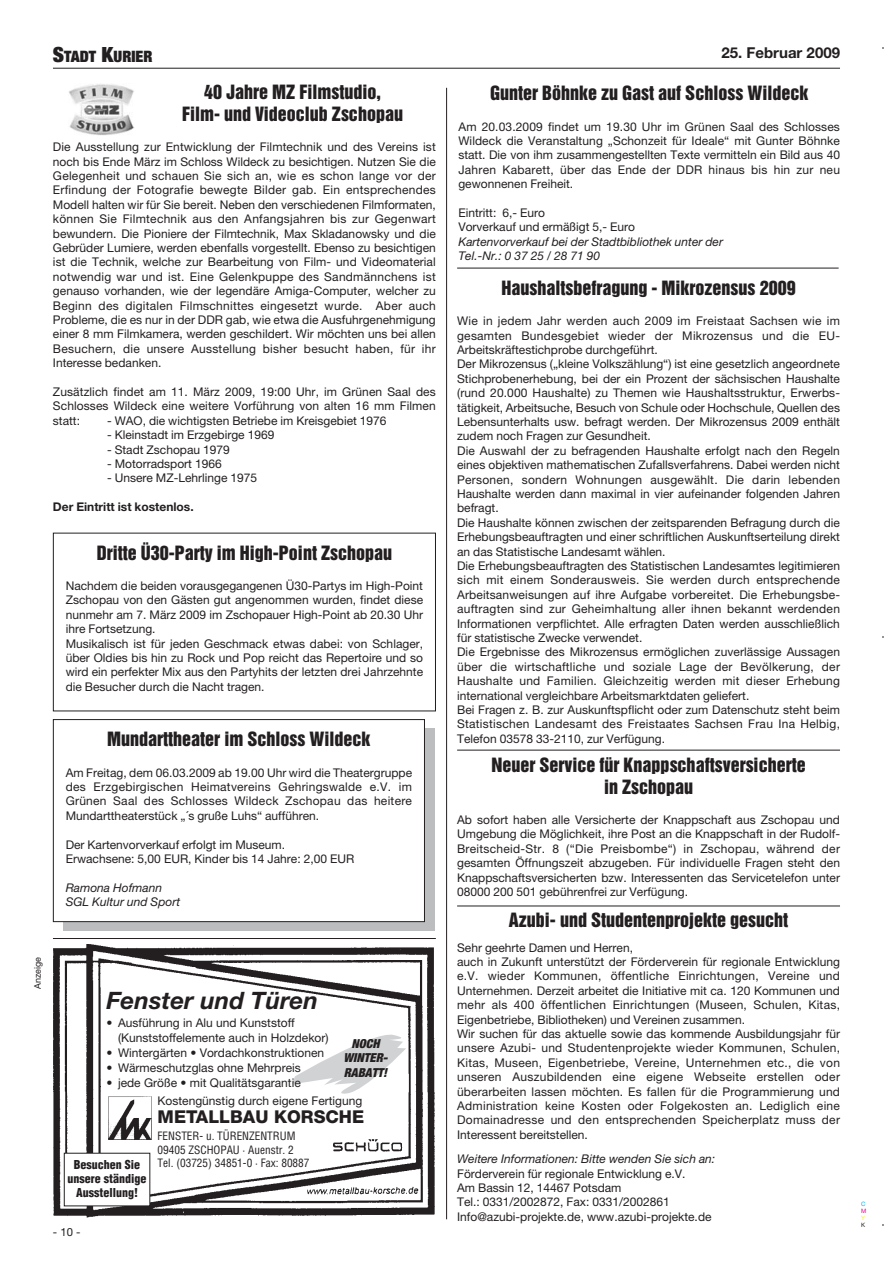
<style>
.page{position:relative;width:893px;height:1263px;background:#fff}
.page>*{position:absolute;margin:0;border:0;box-sizing:border-box;transform-origin:0 0}
.t1{font:italic 700 24px "Helvetica Neue";color:#231f20}
.t2{font:18px/21.6px "Helvetica Inserat";color:#231f20;text-align:center}
.t3{font:800 17.7px "Helvetica Neue";color:#231f20}
.t4{font:900 expanded 15.75px "Helvetica Neue";color:#231f20}
.t5{font:700 15px "Helvetica Neue";color:#231f20}
.t6{font:italic 900 condensed 12.45px/14.9px "Helvetica Neue";color:#231f20;text-align:center}
.t7{font:12px/14.4px "Helvetica Neue";color:#231f20}
.t8{font:12px/14.4px "Helvetica Neue";letter-spacing:.02em;color:#231f20}
.t9{font:italic 12px/14.4px "Helvetica Neue";color:#231f20}
.t10{font:900 condensed 12px/14.4px "Helvetica";color:#231f20;text-align:center}
.t11{font:700 12px "Helvetica Neue";color:#231f20}
.t12{font:condensed 11.25px/13.5px "Helvetica";color:#231f20}
.t13{font:11.25px "Helvetica Neue";color:#231f20}
.t14{font:9px "Helvetica Neue";color:#231f20}
.t15{font:6px "Helvetica Neue";color:#00adef}
.t16{font:6px "Helvetica Neue";color:#ec008c}
.t17{font:6px "Helvetica Neue";color:#fff200}
.t18{font:6px "Helvetica Neue";color:#231f20}
.s1{font-size:21px}
</style>
<div class="page">
<div style="left:63px;top:728px;width:372px;height:203px;background:#bbbdbf"></div>
<hr style="left:53px;top:68px;width:787px;height:1px;background:#231f20">
<hr style="left:446px;top:88px;width:1px;height:1131px;background:#231f20">
<img style="left:69px;top:84px;width:65px;height:51px">
<div style="left:53px;top:533px;width:383px;height:178px;border:1px solid #231f20"></div>
<div style="left:53px;top:720px;width:371px;height:202px;background:#fff"></div>
<div style="left:53px;top:719px;width:372px;height:203px;border:1px solid #231f20"></div>
<hr style="left:457px;top:268px;width:381px;height:1px;background:#231f20">
<hr style="left:457px;top:750px;width:383px;height:1px;background:#231f20">
<hr style="left:457px;top:906px;width:383px;height:1px;background:#231f20">
<img style="left:53px;top:944px;width:381px;height:274px">
<img style="left:330px;top:1136px;width:75px;height:20px">
<svg style="left:292px;top:1031px;width:121px;height:65px"></svg>
<img style="left:107px;top:1097px;width:45px;height:44px">
<div style="left:64px;top:1153px;width:86px;height:53px;background:#fff"></div>
<hr style="left:53px;top:938px;width:383px;height:1px;background:#231f20">
<p class="t14" style="left:34px;top:989px;width:33px;rotate:-90deg">Anzeige</p>
<h3 class="t4" style="left:53px;top:51px;width:101px"><span class="s1">S</span>TADT <span class="s1">K</span>URIER</h3>
<p class="t5" style="left:721px;top:47px;width:120px">25. Februar 2009</p>
<h2 class="t2" style="left:182px;top:82px;width:222px">40 Jahre MZ Filmstudio,<br>Film- und Videoclub Zschopau</h2>
<p class="t7" style="left:53px;top:141px;width:384px;text-align:justify">Die Ausstellung zur Entwicklung der Filmtechnik und des Vereins ist noch bis Ende März im Schloss Wildeck zu besichtigen. Nutzen Sie die Gelegenheit und schauen Sie sich an, wie es schon lange vor der Erfindung der Fotografie bewegte Bilder gab. Ein entsprechendes Modell halten wir für Sie bereit. Neben den verschiedenen Filmformaten, können Sie Filmtechnik aus den Anfangsjahren bis zur Gegenwart bewundern. Die Pioniere der Filmtechnik, Max Skladanowsky und die Gebrüder Lumiere, werden ebenfalls vorgestellt. Ebenso zu besichtigen ist die Technik, welche zur Bearbeitung von Film- und Videomaterial notwendig war und ist. Eine Gelenkpuppe des Sandmännchens ist genauso vorhanden, wie der legendäre Amiga-Computer, welcher zu Beginn des digitalen Filmschnittes eingesetzt wurde. Aber auch Probleme, die es nur in der DDR gab, wie etwa die Ausfuhrgenehmigung einer 8 mm Filmkamera, werden geschildert. Wir möchten uns bei allen Besuchern, die unsere Ausstellung bisher besucht haben, für ihr Interesse bedanken.</p>
<p class="t7" style="left:53px;top:386px;width:384px;text-align:justify">Zusätzlich findet am 11. März 2009, 19:00 Uhr, im Grünen Saal des Schlosses Wildeck eine weitere Vorführung von alten 16 mm Filmen statt:</p>
<p class="t7" style="left:107px;top:414px;width:281px">- WAO, die wichtigsten Betriebe im Kreisgebiet 1976</p>
<p class="t7" style="left:107px;top:429px;width:169px">- Kleinstadt im Erzgebirge 1969</p>
<p class="t7" style="left:107px;top:443px;width:124px">- Stadt Zschopau 1979</p>
<p class="t7" style="left:107px;top:458px;width:116px">- Motorradsport 1966</p>
<p class="t7" style="left:107px;top:472px;width:152px">- Unsere MZ-Lehrlinge 1975</p>
<p class="t11" style="left:53px;top:503px;width:142px">Der Eintritt ist kostenlos.</p>
<h2 class="t2" style="left:97px;top:543px;width:297px">Dritte Ü30-Party im High-Point Zschopau</h2>
<p class="t7" style="left:66px;top:580px;width:359px">Nachdem die beiden vorausgegangenen Ü30-Partys im High-Point Zschopau von den Gästen gut angenommen wurden, findet diese nunmehr am 7. März 2009 im Zschopauer High-Point ab 20.30 Uhr ihre Fortsetzung.<br>Musikalisch ist für jeden Geschmack etwas dabei: von Schlager, über Oldies bis hin zu Rock und Pop reicht das Repertoire und so wird ein perfekter Mix aus den Partyhits der letzten drei Jahrzehnte die Besucher durch die Nacht tragen.</p>
<h2 class="t2" style="left:107px;top:729px;width:265px">Mundarttheater im Schloss Wildeck</h2>
<p class="t7" style="left:66px;top:766px;width:348px;text-align:justify">Am Freitag, dem 06.03.2009 ab 19.00 Uhr wird die Theatergruppe des Erzgebirgischen Heimatvereins Gehringswalde e.V. im Grünen Saal des Schlosses Wildeck Zschopau das heitere Mundarttheaterstück „´s gruße Luhs“ aufführen.</p>
<p class="t7" style="left:66px;top:838px;width:290px">Der Kartenvorverkauf erfolgt im Museum.<br>Erwachsene: 5,00 EUR, Kinder bis 14 Jahre: 2,00 EUR</p>
<p class="t9" style="left:66px;top:881px;width:116px">Ramona Hofmann<br>SGL Kultur und Sport</p>
<h1 class="t1" style="left:106px;top:992px;width:213px">Fenster und Türen</h1>
<p class="t7" style="left:118px;top:1017px;width:212px;line-height:15px;text-indent:-12px">• Ausführung in Alu und Kunststoff (Kunststoffelemente auch in Holzdekor)</p>
<p class="t7" style="left:106px;top:1047px;width:219px">• Wintergärten • Vordachkonstruktionen</p>
<p class="t7" style="left:106px;top:1062px;width:196px">• Wärmeschutzglas ohne Mehrpreis</p>
<p class="t7" style="left:106px;top:1077px;width:196px">• jede Größe • mit Qualitätsgarantie</p>
<p class="t6" style="left:343px;top:1037px;width:46px">NOCH<br>WINTER-<br>RABATT!</p>
<p class="t10" style="left:68px;top:1158px;width:80px">Besuchen Sie unsere ständige<br>Ausstellung!</p>
<p class="t13" style="left:53px;top:1228px;width:29px">- 10 -</p>
<p class="t7" style="left:158px;top:1094px;width:206px">Kostengünstig durch eigene Fertigung</p>
<h3 class="t3" style="left:158px;top:1111px;width:208px">METALLBAU KORSCHE</h3>
<p class="t12" style="left:158px;top:1130px;width:153px">FENSTER- u. TÜRENZENTRUM<br>09405 ZSCHOPAU · Auenstr. 2<br>Tel. (03725) 34851-0 · Fax: 80887</p>
<h2 class="t2" style="left:490px;top:83px;width:320px">Gunter Böhnke zu Gast auf Schloss Wildeck</h2>
<p class="t7" style="left:458px;top:120px;width:383px;text-align:justify">Am 20.03.2009 findet um 19.30 Uhr im Grünen Saal des Schlosses Wildeck die Veranstaltung „Schonzeit für Ideale“ mit Gunter Böhnke statt. Die von ihm zusammengestellten Texte vermitteln ein Bild aus 40<br>Jahren Kabarett, über das Ende der DDR hinaus bis hin zur neu gewonnenen Freiheit.</p>
<p class="t7" style="left:458px;top:207px;width:178px">Eintritt: 6,- Euro<br>Vorverkauf und ermäßigt 5,- Euro</p>
<p class="t9" style="left:458px;top:236px;width:266px">Kartenvorverkauf bei der Stadtbibliothek unter der<br>Tel.-Nr.: 0 37 25 / 28 71 90</p>
<h2 class="t2" style="left:501px;top:278px;width:296px">Haushaltsbefragung - Mikrozensus 2009</h2>
<p class="t7" style="left:457px;top:315px;width:384px">Wie in jedem Jahr werden auch 2009 im Freistaat Sachsen wie im gesamten Bundesgebiet wieder der Mikrozensus und die EU-Arbeitskräftestichprobe durchgeführt.<br>Der Mikrozensus („kleine Volkszählung“) ist eine gesetzlich angeordnete Stichprobenerhebung, bei der ein Prozent der sächsischen Haushalte (rund 20.000 Haushalte) zu Themen wie Haushaltsstruktur, Erwerbs&shy;tätigkeit, Arbeitsuche, Besuch von Schule oder Hochschule, Quellen des Lebensunterhalts usw. befragt werden. Der Mikrozensus 2009 enthält zudem noch Fragen zur Gesundheit.<br>Die Auswahl der zu befragenden Haushalte erfolgt nach den Regeln eines objektiven mathematischen Zufallsverfahrens. Dabei werden nicht Personen, sondern Wohnungen ausgewählt. Die darin lebenden Haushalte werden dann maximal in vier aufeinander folgenden Jahren befragt.<br>Die Haushalte können zwischen der zeitsparenden Befragung durch die Erhebungsbeauftragten und einer schriftlichen Auskunftserteilung direkt an das Statistische Landesamt wählen.<br>Die Erhebungsbeauftragten des Statistischen Landesamtes legitimieren sich mit einem Sonderausweis. Sie werden durch entsprechende Arbeitsanweisungen auf ihre Aufgabe vorbereitet. Die Erhebungsbe&shy;auftragten sind zur Geheimhaltung aller ihnen bekannt werdenden Informationen verpflichtet. Alle erfragten Daten werden ausschließlich für statistische Zwecke verwendet.<br>Die Ergebnisse des Mikrozensus ermöglichen zuverlässige Aussagen über die wirtschaftliche und soziale Lage der Bevölkerung, der Haushalte und Familien. Gleichzeitig werden mit dieser Erhebung international vergleichbare Arbeitsmarktdaten geliefert.<br>Bei Fragen z. B. zur Auskunftspflicht oder zum Datenschutz steht beim Statistischen Landesamt des Freistaates Sachsen Frau Ina Helbig, Telefon 03578 33-2110, zur Verfügung.</p>
<h2 class="t2" style="left:491px;top:755px;width:316px">Neuer Service für Knappschaftsversicherte in Zschopau</h2>
<p class="t7" style="left:457px;top:814px;width:384px;text-align:justify">Ab sofort haben alle Versicherte der Knappschaft aus Zschopau und Umgebung die Möglichkeit, ihre Post an die Knappschaft in der Rudolf-Breitscheid-Str. 8 (“Die Preisbombe“) in Zschopau, während der gesamten Öffnungszeit abzugeben. Für individuelle Fragen steht den Knappschaftsversicherten bzw. Interessenten das Servicetelefon unter 08000 200 501 gebührenfrei zur Verfügung.</p>
<h2 class="t2" style="left:509px;top:910px;width:281px">Azubi- und Studentenprojekte gesucht</h2>
<p class="t8" style="left:457px;top:941px;width:384px">Sehr geehrte Damen und Herren,<br>auch in Zukunft unterstützt der Förderverein für regionale Entwicklung e.V. wieder Kommunen, öffentliche Einrichtungen, Vereine und Unternehmen. Derzeit arbeitet die Initiative mit ca. 120 Kommunen und mehr als 400 öffentlichen Einrichtungen (Museen, Schulen, Kitas, Eigenbetriebe, Bibliotheken) und Vereinen zusammen.<br>Wir suchen für das aktuelle sowie das kommende Ausbildungsjahr für unsere Azubi- und Studentenprojekte wieder Kommunen, Schulen, Kitas, Museen, Eigenbetriebe, Vereine, Unternehmen etc., die von unseren Auszubildenden eine eigene Webseite erstellen oder überarbeiten lassen möchten. Es fallen für die Programmierung und Administration keine Kosten oder Folgekosten an. Lediglich eine Domainadresse und den entsprechenden Speicherplatz muss der Interessent bereitstellen.</p>
<p class="t9" style="left:457px;top:1153px;width:259px">Weitere Informationen: Bitte wenden Sie sich an:</p>
<p class="t7" style="left:457px;top:1167px;width:256px">Förderverein für regionale Entwicklung e.V.<br>Am Bassin 12, 14467 Potsdam<br>Tel.: 0331/2002872, Fax: 0331/2002861<br>Info@azubi-projekte.de, www.azubi-projekte.de</p>
<p class="t15" style="left:861px;top:1201px;width:6px">C</p>
<p class="t16" style="left:861px;top:1208px;width:7px">M</p>
<p class="t17" style="left:861px;top:1216px;width:5px">Y</p>
<p class="t18" style="left:861px;top:1223px;width:6px">K</p>
</div>
